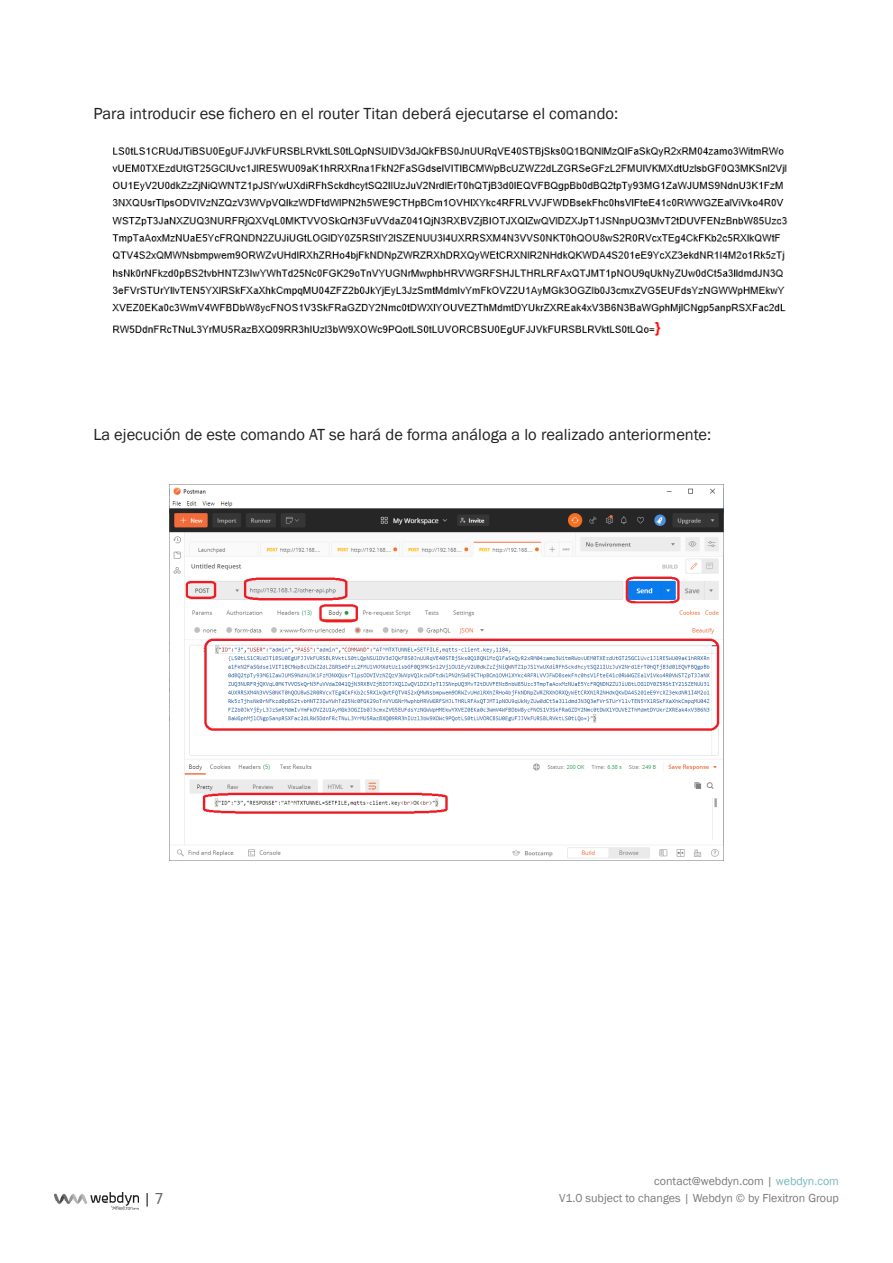
<style>
.page{position:relative;width:893px;height:1263px;background:#fff}
.page>*{position:absolute;margin:0;border:0;box-sizing:border-box;transform-origin:0 0}
.t1{font:16.5px "Franklin Gothic";color:#231f20}
.t2{font:15px "Esphimere";color:#000002}
.t3{font:12px "Franklin Gothic";color:#231f20}
.s1{color:#18888d}
</style>
<div class="page">
<svg style="left:147px;top:1193px;width:1px;height:13px"></svg>
<img style="left:54px;top:1192px;width:85px;height:18px">
<img style="left:112px;top:147px;width:676px;height:189px">
<img style="left:170px;top:487px;width:553px;height:372px">
<p class="t1" style="left:93px;top:103px;width:526px">Para introducir ese fichero en el router Titan deberá ejecutarse el comando:</p>
<p class="t1" style="left:93px;top:424px;width:619px">La ejecución de este comando AT se hará de forma análoga a lo realizado anteriormente:</p>
<p class="t3" style="left:654px;top:1174px;width:186px">contact@webdyn.com | <span class="s1">webdyn.com</span></p>
<p class="t2" style="left:154px;top:1190px;width:10px">7</p>
<p class="t3" style="left:559px;top:1190px;width:281px">V1.0 subject to changes | Webdyn © by Flexitron Group</p>
</div>
